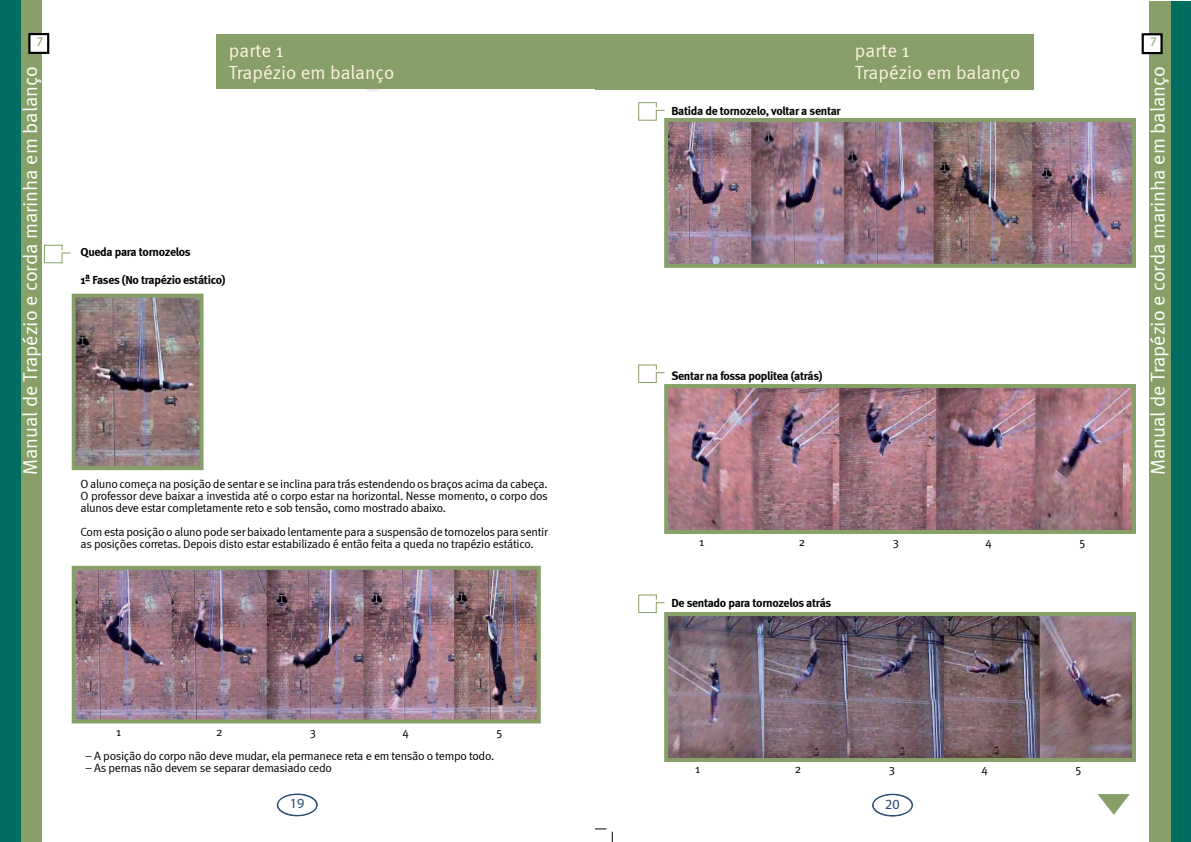
<style>
.page{position:relative;width:1191px;height:842px;background:#fff}
.page>*{position:absolute;margin:0;border:0;box-sizing:border-box;transform-origin:0 0}
.t1{font:20px "Meta Normal";color:#fff}
.t2{font:19px/22px "Meta Normal";color:#fff1e2}
.t3{font:900 14px "Meta Plus";color:#244a70}
.t4{font:900 13.1px "Meta Plus";color:#87a067}
.t5{font:12px/12px "Meta Normal";letter-spacing:-.025em;color:#000101}
.t6{font:700 12px "Meta";letter-spacing:-.025em;color:#000101}
</style>
<div class="page">
<svg style="left:366px;top:89px;width:14px;height:3px"></svg>
<div style="left:0;top:1px;width:42px;height:841px;background:#87a067"></div>
<div style="left:0;top:1px;width:20px;height:841px;background:#006d61"></div>
<div style="left:216px;top:34px;width:379px;height:55px;background:#87a067"></div>
<div style="left:29px;top:34px;width:19px;height:19px;background:#fff"></div>
<div style="left:28px;top:33px;width:21px;height:21px;border:2px solid #000"></div>
<div style="left:277px;top:793px;width:41px;height:23px;border:1px solid #244a70;border-radius:50%"></div>
<div style="left:277px;top:794px;width:40px;height:22px;border:1px solid #244a70;border-radius:50%"></div>
<svg style="left:44px;top:244px;width:27px;height:20px"></svg>
<img style="left:77px;top:299px;width:121px;height:166px">
<div style="left:72px;top:294px;width:131px;height:176px;border:4px solid #87a067"></div>
<img style="left:77px;top:571px;width:459px;height:147px">
<div style="left:72px;top:566px;width:469px;height:157px;border:4px solid #87a067"></div>
<div style="left:1148px;top:1px;width:42px;height:841px;background:#87a067"></div>
<div style="left:1171px;top:1px;width:19px;height:841px;background:#006d61"></div>
<div style="left:595px;top:34px;width:438px;height:55px;background:#87a067"></div>
<div style="left:1142px;top:34px;width:19px;height:19px;background:#fff"></div>
<div style="left:1141px;top:33px;width:21px;height:21px;border:2px solid #000"></div>
<div style="left:872px;top:794px;width:41px;height:22px;border:1px solid #244a70;border-radius:50%"></div>
<div style="left:872px;top:794px;width:40px;height:22px;border:1px solid #244a70;border-radius:50%"></div>
<svg style="left:638px;top:102px;width:27px;height:19px"></svg>
<svg style="left:1097px;top:794px;width:32px;height:21px"></svg>
<img style="left:669px;top:123px;width:462px;height:140px">
<div style="left:664px;top:118px;width:472px;height:150px;border:4px solid #87a067"></div>
<svg style="left:638px;top:364px;width:27px;height:19px"></svg>
<img style="left:669px;top:389px;width:462px;height:140px">
<div style="left:664px;top:384px;width:472px;height:150px;border:4px solid #87a067"></div>
<svg style="left:638px;top:594px;width:27px;height:19px"></svg>
<img style="left:669px;top:617px;width:462px;height:140px">
<div style="left:664px;top:612px;width:472px;height:150px;border:4px solid #87a067"></div>
<p class="t4" style="left:36px;top:33px;width:8px">7</p>
<p class="t4" style="left:1150px;top:33px;width:8px">7</p>
<h2 class="t2" style="left:229px;top:40px;width:167px">parte 1<br>Trapézio em balanço</h2>
<h2 class="t2" style="left:855px;top:40px;width:167px">parte 1<br>Trapézio em balanço</h2>
<h1 class="t1" style="left:19px;top:475px;width:411px;rotate:-90deg">Manual de Trapézio e corda marinha em balanço</h1>
<h1 class="t1" style="left:1146px;top:475px;width:411px;rotate:-90deg">Manual de Trapézio e corda marinha em balanço</h1>
<p class="t6" style="left:671px;top:103px;width:171px">Batida de tornozelo, voltar a sentar</p>
<p class="t6" style="left:81px;top:245px;width:112px">Queda para tornozelos</p>
<p class="t6" style="left:81px;top:273px;width:146px">1ª Fases (No trapézio estático)</p>
<p class="t6" style="left:671px;top:368px;width:153px">Sentar na fossa poplitea (atrás)</p>
<p class="t5" style="left:81px;top:478px;width:469px;text-align:justify">O aluno começa na posição de sentar e se inclina para trás estendendo os braços acima da cabeça.<br>O professor deve baixar a investida até o corpo estar na horizontal. Nesse momento, o corpo dos alunos deve estar completamente reto e sob tensão, como mostrado abaixo.</p>
<p class="t5" style="left:81px;top:526px;width:469px">Com esta posição o aluno pode ser baixado lentamente para a suspensão de tornozelos para sentir as posições corretas. Depois disto estar estabilizado é então feita a queda no trapézio estático.</p>
<p class="t5" style="left:116px;top:726px;width:7px">1</p>
<p class="t5" style="left:216px;top:726px;width:8px">2</p>
<p class="t5" style="left:310px;top:726px;width:8px">3</p>
<p class="t5" style="left:403px;top:726px;width:8px">4</p>
<p class="t5" style="left:496px;top:726px;width:7px">5</p>
<p class="t5" style="left:85px;top:750px;width:411px">− A posição do corpo não deve mudar, ela permanece reta e em tensão o tempo todo. − As pernas não devem se separar demasiado cedo</p>
<p class="t3" style="left:290px;top:794px;width:16px">19</p>
<p class="t5" style="left:699px;top:535px;width:7px">1</p>
<p class="t5" style="left:799px;top:535px;width:8px">2</p>
<p class="t5" style="left:892px;top:535px;width:8px">3</p>
<p class="t5" style="left:985px;top:535px;width:8px">4</p>
<p class="t5" style="left:1079px;top:535px;width:7px">5</p>
<p class="t6" style="left:671px;top:596px;width:161px">De sentado para tornozelos atrás</p>
<p class="t5" style="left:695px;top:763px;width:7px">1</p>
<p class="t5" style="left:795px;top:763px;width:8px">2</p>
<p class="t5" style="left:889px;top:763px;width:8px">3</p>
<p class="t5" style="left:981px;top:763px;width:8px">4</p>
<p class="t5" style="left:1075px;top:763px;width:7px">5</p>
<p class="t3" style="left:885px;top:795px;width:16px">20</p>
</div>
